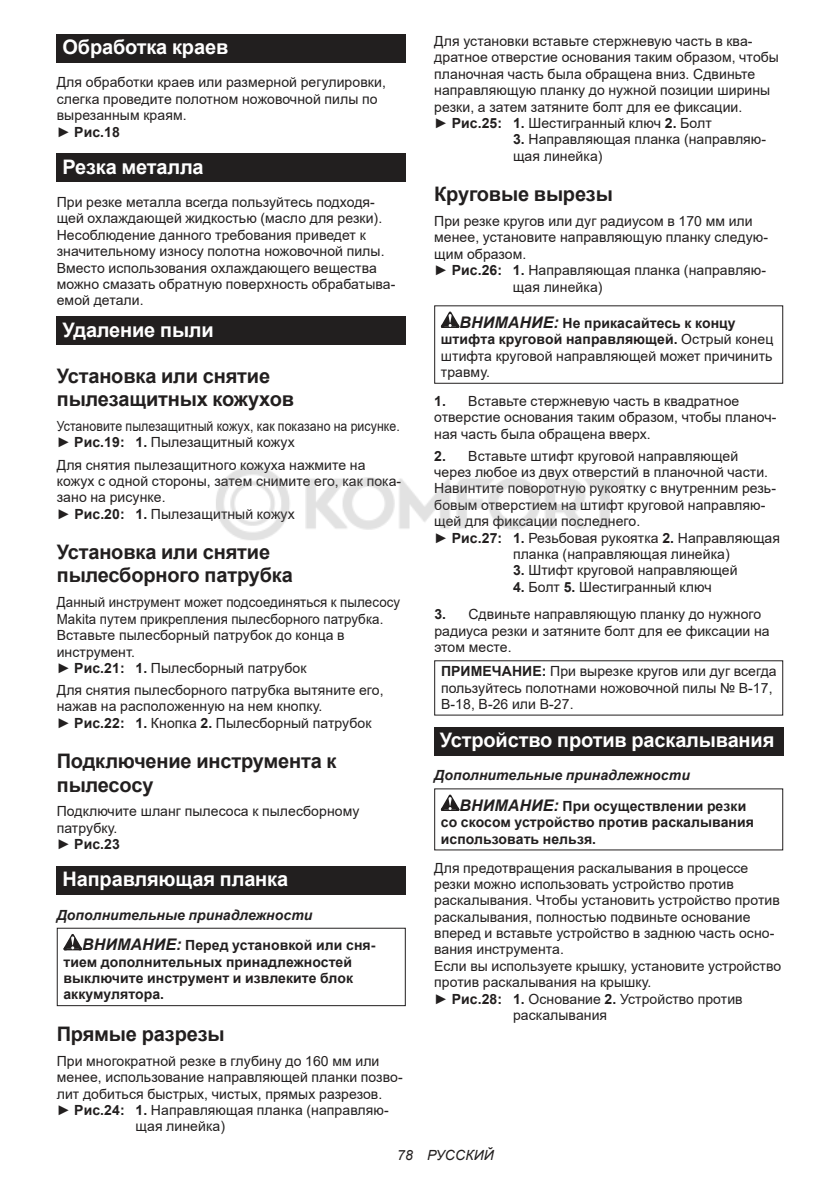
<style>
.page{position:relative;width:840px;height:1191px;background:#fff}
.page>*{position:absolute;margin:0;border:0;box-sizing:border-box;transform-origin:0 0}
.t1{font:700 20px/23.4px "Arial";letter-spacing:-.01em;color:#221f1f}
.t2{font:700 20px "Arial";letter-spacing:-.01em;color:#fff}
.t3{font:14px/16.4px "Arial";letter-spacing:.005em;color:#221f1f}
.t4{font:14px/16.4px "Arial";letter-spacing:.005em;color:#221f1f;scale:.95 1}
.t5{font:700 14px/16.4px "Arial";letter-spacing:.005em;color:#221f1f;text-align:justify}
.t6{font:italic 700 14px/30.6px "Arial";letter-spacing:.005em;color:#221f1f}
.t7{font:14px/16.4px "Arial";letter-spacing:.005em;color:#221f1f;scale:.88 1}
.t8{font:italic 14px "Arial";letter-spacing:.005em;color:#221f1f}
.s1{font-weight:700}
.s2{font-size:16px}
.s3{font-style:normal}
.s4{font-weight:700;font-style:italic;font-size:16px}
</style>
<div class="page">
<div style="left:57px;top:34px;width:348px;height:29px;background:#221f1f"></div>
<div style="left:57px;top:154px;width:348px;height:28px;background:#221f1f"></div>
<div style="left:57px;top:317px;width:348px;height:28px;background:#221f1f"></div>
<div style="left:57px;top:866px;width:348px;height:28px;background:#221f1f"></div>
<svg style="left:63px;top:934px;width:19px;height:16px"></svg>
<div style="left:57px;top:927px;width:348px;height:79px;border:1px solid #221f1f"></div>
<svg style="left:440px;top:311px;width:19px;height:17px"></svg>
<div style="left:434px;top:305px;width:348px;height:79px;border:1px solid #221f1f"></div>
<div style="left:434px;top:727px;width:348px;height:28px;background:#221f1f"></div>
<svg style="left:440px;top:794px;width:19px;height:17px"></svg>
<img style="left:216px;top:467px;width:409px;height:73px">
<h1 class="t2" style="left:62px;top:33px;width:167px">Обработка краев</h1>
<p class="t3" style="left:57px;top:74px;width:330px">Для обработки краев или размерной регулировки, слегка проведите полотном ножовочной пилы по вырезанным краям.<br>► <span class="s1">Рис.18</span></p>
<h1 class="t2" style="left:62px;top:152px;width:143px">Резка металла</h1>
<p class="t3" style="left:57px;top:194px;width:340px">При резке металла всегда пользуйтесь подходя&shy;щей охлаждающей жидкостью (масло для резки).<br>Несоблюдение данного требования приведет к значительному износу полотна ножовочной пилы.<br>Вместо использования охлаждающего вещества можно смазать обратную поверхность обрабатыва&shy;емой детали.</p>
<h1 class="t2" style="left:62px;top:315px;width:153px">Удаление пыли</h1>
<h1 class="t1" style="left:57px;top:364px;width:239px">Установка или снятие пылезащитных кожухов</h1>
<p class="t7" style="left:57px;top:418px;width:391px">Установите пылезащитный кожух, как показано на рисунке. ► <span class="s1">Рис.19: 1.</span> Пылезащитный кожух</p>
<p class="t3" style="left:57px;top:456px;width:346px">Для снятия пылезащитного кожуха нажмите на кожух с одной стороны, затем снимите его, как пока&shy;зано на рисунке.<br>► <span class="s1">Рис.20: 1.</span> Пылезащитный кожух</p>
<h1 class="t1" style="left:57px;top:540px;width:237px">Установка или снятие пылесборного патрубка</h1>
<p class="t4" style="left:57px;top:594px;width:363px">Данный инструмент может подсоединяться к пылесосу Makita путем прикрепления пылесборного патрубка.<br>Вставьте пылесборный патрубок до конца в инструмент.<br>► <span class="s1">Рис.21: 1.</span> Пылесборный патрубок</p>
<p class="t3" style="left:57px;top:682px;width:328px">Для снятия пылесборного патрубка вытяните его, нажав на расположенную на нем кнопку.<br>► <span class="s1">Рис.22: 1.</span> Кнопка <span class="s1">2.</span> Пылесборный патрубок</p>
<h1 class="t1" style="left:57px;top:749px;width:281px">Подключение инструмента к пылесосу</h1>
<p class="t3" style="left:57px;top:803px;width:304px">Подключите шланг пылесоса к пылесборному патрубку.<br>► <span class="s1">Рис.23</span></p>
<h1 class="t2" style="left:62px;top:865px;width:227px">Направляющая планка</h1>
<p class="t6" style="left:82px;top:900px;width:295px;text-indent:-25px">Дополнительные принадлежности<br><span class="s2">ВНИМАНИЕ:</span> <span class="s3">Перед установкой или сня-</span></p>
<p class="t5" style="left:63px;top:953px;width:291px">тием дополнительных принадлежностей выключите инструмент и извлеките блок аккумулятора.</p>
<h1 class="t1" style="left:57px;top:1022px;width:169px">Прямые разрезы</h1>
<p class="t3" style="left:57px;top:1052px;width:324px">При многократной резке в глубину до 160 мм или</p>
<p class="t3" style="left:57px;top:1069px;width:347px">менее, использование направляющей планки позво-</p>
<p class="t3" style="left:57px;top:1085px;width:327px">лит добиться быстрых, чистых, прямых разрезов.</p>
<p class="t3" style="left:57px;top:1101px;width:333px">► <span class="s1">Рис.24: 1.</span> Направляющая планка (направляю-</p>
<p class="t3" style="left:135px;top:1118px;width:91px">щая линейка)</p>
<p class="t3" style="left:434px;top:33px;width:346px">Для установки вставьте стержневую часть в ква&shy;дратное отверстие основания таким образом, чтобы планочная часть была обращена вниз. Сдвиньте направляющую планку до нужной позиции ширины резки, а затем затяните болт для ее фиксации.<br>► <span class="s1">Рис.25: 1.</span> Шестигранный ключ <span class="s1">2.</span> Болт</p>
<p class="t3" style="left:512px;top:131px;width:254px"><span class="s1">3.</span> Направляющая планка (направляю&shy;щая линейка)</p>
<h1 class="t1" style="left:434px;top:183px;width:180px">Круговые вырезы</h1>
<p class="t3" style="left:434px;top:213px;width:320px">При резке кругов или дуг радиусом в 170 мм или</p>
<p class="t3" style="left:434px;top:229px;width:335px">менее, установите направляющую планку следую-</p>
<p class="t3" style="left:434px;top:246px;width:94px">щим образом.</p>
<p class="t3" style="left:434px;top:262px;width:333px">► <span class="s1">Рис.26: 1.</span> Направляющая планка (направляю-</p>
<p class="t3" style="left:512px;top:278px;width:91px">щая линейка)</p>
<p class="t3" style="left:440px;top:315px;width:334px;text-indent:19px"><span class="s4">ВНИМАНИЕ:</span> <span class="s1">Не прикасайтесь к концу штифта круговой направляющей.</span> Острый конец штифта круговой направляющей может причинить травму.</p>
<p class="t3" style="left:434px;top:392px;width:343px"><span class="s1">1.</span> Вставьте стержневую часть в квадратное отверстие основания таким образом, чтобы планоч&shy;ная часть была обращена вверх.</p>
<p class="t3" style="left:434px;top:447px;width:305px"><span class="s1">2.</span> Вставьте штифт круговой направляющей</p>
<p class="t3" style="left:434px;top:464px;width:335px">через любое из двух отверстий в планочной части.</p>
<p class="t3" style="left:434px;top:480px;width:343px">Навинтите поворотную рукоятку с внутренним резь-</p>
<p class="t3" style="left:434px;top:496px;width:332px">бовым отверстием на штифт круговой направляю-</p>
<p class="t3" style="left:434px;top:513px;width:207px">щей для фиксации последнего.</p>
<p class="t3" style="left:434px;top:529px;width:347px">► <span class="s1">Рис.27: 1.</span> Резьбовая рукоятка <span class="s1">2.</span> Направляющая</p>
<p class="t3" style="left:512px;top:546px;width:218px">планка (направляющая линейка)</p>
<p class="t3" style="left:512px;top:562px;width:226px"><span class="s1">3.</span> Штифт круговой направляющей</p>
<p class="t3" style="left:513px;top:578px;width:200px"><span class="s1">4.</span> Болт <span class="s1">5.</span> Шестигранный ключ</p>
<p class="t3" style="left:434px;top:606px;width:336px"><span class="s1">3.</span> Сдвиньте направляющую планку до нужного радиуса резки и затяните болт для ее фиксации на этом месте.</p>
<p class="t3" style="left:441px;top:663px;width:337px"><span class="s1">ПРИМЕЧАНИЕ:</span> При вырезке кругов или дуг всегда пользуйтесь полотнами ножовочной пилы № B-17,<br>B-18, B-26 или B-27.</p>
<h1 class="t2" style="left:439px;top:726px;width:336px">Устройство против раскалывания</h1>
<p class="t6" style="left:459px;top:760px;width:288px;text-indent:-25px">Дополнительные принадлежности<br><span class="s2">ВНИМАНИЕ:</span> <span class="s3">При осуществлении резки</span></p>
<p class="t5" style="left:440px;top:814px;width:314px">со скосом устройство против раскалывания использовать нельзя.</p>
<p class="t3" style="left:434px;top:859px;width:315px">Для предотвращения раскалывания в процессе</p>
<p class="t3" style="left:434px;top:875px;width:301px">резки можно использовать устройство против</p>
<p class="t3" style="left:434px;top:892px;width:347px">раскалывания. Чтобы установить устройство против</p>
<p class="t3" style="left:434px;top:908px;width:318px">раскалывания, полностью подвиньте основание</p>
<p class="t3" style="left:434px;top:924px;width:341px">вперед и вставьте устройство в заднюю часть осно-</p>
<p class="t3" style="left:434px;top:941px;width:131px">вания инструмента.</p>
<p class="t3" style="left:434px;top:957px;width:348px">Если вы используете крышку, установите устройство</p>
<p class="t3" style="left:434px;top:974px;width:219px">против раскалывания на крышку.</p>
<p class="t3" style="left:434px;top:990px;width:310px">► <span class="s1">Рис.28: 1.</span> Основание <span class="s1">2.</span> Устройство против</p>
<p class="t3" style="left:512px;top:1006px;width:96px">раскалывания</p>
<p class="t8" style="left:397px;top:1147px;width:98px">78 РУССКИЙ</p>
</div>
